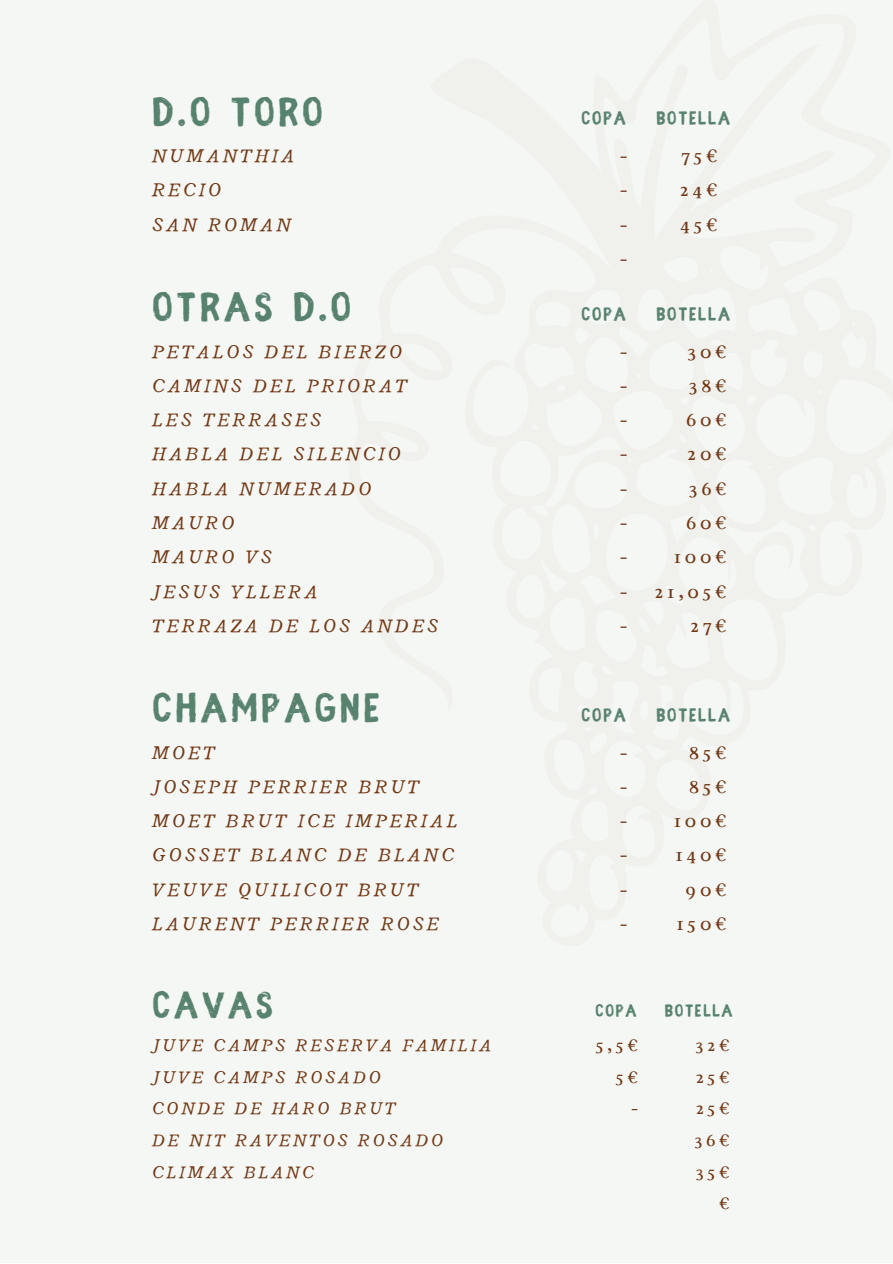
<style>
.page{position:relative;width:893px;height:1264px;background:#fff}
.page>*{position:absolute;margin:0;border:0;box-sizing:border-box;transform-origin:0 0}
.t1{font:700 45px "Fibre Vintage Full";letter-spacing:.09em;color:#57826d}
.t2{font:700 41.55px "Fibre Vintage Full";letter-spacing:.09em;color:#57826d}
.t3{font:700 20.7px "Fibre Vintage Full";letter-spacing:.09em;color:#57826d}
.t4{font:italic 20.4px "Radley";letter-spacing:.18em;color:#723814}
.t5{font:20.4px "Radley";letter-spacing:.18em;color:#723814}
.t6{font:700 19.2px "Fibre Vintage Full";letter-spacing:.09em;color:#57826d}
.t7{font:italic 18.75px "Radley";letter-spacing:.18em;color:#723814}
.t8{font:18.75px "Radley";letter-spacing:.18em;color:#723814}
</style>
<div class="page">
<div style="left:0;top:0;width:892px;height:1262px;background:#f5f7f5"></div>
<p class="t1" style="left:152px;top:93px;width:172px">D.O TORO</p>
<p class="t4" style="left:152px;top:142px;width:143px">NUMANTHIA</p>
<p class="t4" style="left:152px;top:177px;width:70px">RECIO</p>
<p class="t4" style="left:152px;top:211px;width:139px">SAN ROMAN</p>
<p class="t1" style="left:152px;top:288px;width:200px">OTRAS D.O</p>
<p class="t4" style="left:152px;top:338px;width:251px">PETALOS DEL BIERZO</p>
<p class="t4" style="left:152px;top:372px;width:256px">CAMINS DEL PRIORAT</p>
<p class="t4" style="left:152px;top:406px;width:170px">LES TERRASES</p>
<p class="t4" style="left:152px;top:441px;width:249px">HABLA DEL SILENCIO</p>
<p class="t4" style="left:152px;top:475px;width:220px">HABLA NUMERADO</p>
<p class="t4" style="left:152px;top:509px;width:83px">MAURO</p>
<p class="t4" style="left:152px;top:543px;width:120px">MAURO VS</p>
<p class="t4" style="left:152px;top:578px;width:166px">JESUS YLLERA</p>
<p class="t4" style="left:152px;top:612px;width:287px">TERRAZA DE LOS ANDES</p>
<p class="t1" style="left:152px;top:689px;width:228px">CHAMPAGNE</p>
<p class="t4" style="left:152px;top:739px;width:63px">MOET</p>
<p class="t4" style="left:152px;top:773px;width:268px">JOSEPH PERRIER BRUT</p>
<p class="t4" style="left:152px;top:807px;width:306px">MOET BRUT ICE IMPERIAL</p>
<p class="t4" style="left:152px;top:841px;width:303px">GOSSET BLANC DE BLANC</p>
<p class="t4" style="left:152px;top:876px;width:267px">VEUVE QUILICOT BRUT</p>
<p class="t4" style="left:152px;top:910px;width:287px">LAURENT PERRIER ROSE</p>
<p class="t2" style="left:152px;top:987px;width:122px">CAVAS</p>
<p class="t7" style="left:152px;top:1033px;width:340px">JUVE CAMPS RESERVA FAMILIA</p>
<p class="t7" style="left:152px;top:1064px;width:229px">JUVE CAMPS ROSADO</p>
<p class="t7" style="left:152px;top:1096px;width:244px">CONDE DE HARO BRUT</p>
<p class="t7" style="left:152px;top:1127px;width:292px">DE NIT RAVENTOS ROSADO</p>
<p class="t7" style="left:152px;top:1159px;width:163px">CLIMAX BLANC</p>
<p class="t3" style="left:581px;top:110px;width:46px">COPA</p>
<p class="t5" style="left:620px;top:142px;width:9px">-</p>
<p class="t5" style="left:620px;top:177px;width:9px">-</p>
<p class="t5" style="left:620px;top:211px;width:9px">-</p>
<p class="t5" style="left:620px;top:245px;width:9px">-</p>
<p class="t3" style="left:581px;top:305px;width:46px">COPA</p>
<p class="t5" style="left:620px;top:338px;width:9px">-</p>
<p class="t5" style="left:620px;top:372px;width:9px">-</p>
<p class="t5" style="left:620px;top:406px;width:9px">-</p>
<p class="t5" style="left:620px;top:441px;width:9px">-</p>
<p class="t5" style="left:620px;top:475px;width:9px">-</p>
<p class="t5" style="left:620px;top:509px;width:9px">-</p>
<p class="t5" style="left:620px;top:543px;width:9px">-</p>
<p class="t5" style="left:620px;top:578px;width:9px">-</p>
<p class="t5" style="left:620px;top:612px;width:9px">-</p>
<p class="t3" style="left:656px;top:110px;width:75px">BOTELLA</p>
<p class="t5" style="left:681px;top:142px;width:38px">75€</p>
<p class="t5" style="left:679px;top:177px;width:40px">24€</p>
<p class="t5" style="left:680px;top:211px;width:39px">45€</p>
<p class="t3" style="left:656px;top:305px;width:75px">BOTELLA</p>
<p class="t5" style="left:687px;top:338px;width:41px">30€</p>
<p class="t5" style="left:688px;top:372px;width:40px">38€</p>
<p class="t5" style="left:686px;top:406px;width:42px">60€</p>
<p class="t5" style="left:687px;top:441px;width:41px">20€</p>
<p class="t5" style="left:688px;top:475px;width:40px">36€</p>
<p class="t5" style="left:686px;top:509px;width:42px">60€</p>
<p class="t5" style="left:673px;top:543px;width:55px">100€</p>
<p class="t5" style="left:654px;top:578px;width:74px">21,05€</p>
<p class="t5" style="left:690px;top:612px;width:38px">27€</p>
<p class="t3" style="left:581px;top:706px;width:46px">COPA</p>
<p class="t5" style="left:620px;top:739px;width:9px">-</p>
<p class="t5" style="left:620px;top:773px;width:9px">-</p>
<p class="t5" style="left:620px;top:807px;width:9px">-</p>
<p class="t5" style="left:620px;top:841px;width:9px">-</p>
<p class="t5" style="left:620px;top:876px;width:9px">-</p>
<p class="t5" style="left:620px;top:910px;width:9px">-</p>
<p class="t3" style="left:656px;top:706px;width:75px">BOTELLA</p>
<p class="t5" style="left:689px;top:739px;width:39px">85€</p>
<p class="t5" style="left:689px;top:773px;width:39px">85€</p>
<p class="t5" style="left:673px;top:807px;width:55px">100€</p>
<p class="t5" style="left:675px;top:841px;width:53px">140€</p>
<p class="t5" style="left:685px;top:876px;width:43px">90€</p>
<p class="t5" style="left:676px;top:910px;width:52px">150€</p>
<p class="t6" style="left:595px;top:1002px;width:43px">COPA</p>
<p class="t6" style="left:664px;top:1002px;width:69px">BOTELLA</p>
<p class="t8" style="left:595px;top:1033px;width:44px">5,5€</p>
<p class="t8" style="left:615px;top:1064px;width:24px">5€</p>
<p class="t8" style="left:631px;top:1096px;width:9px">-</p>
<p class="t8" style="left:695px;top:1033px;width:36px">32€</p>
<p class="t8" style="left:695px;top:1064px;width:36px">25€</p>
<p class="t8" style="left:695px;top:1096px;width:36px">25€</p>
<p class="t8" style="left:694px;top:1127px;width:37px">36€</p>
<p class="t8" style="left:695px;top:1159px;width:36px">35€</p>
<p class="t8" style="left:719px;top:1191px;width:12px">€</p>
</div>
